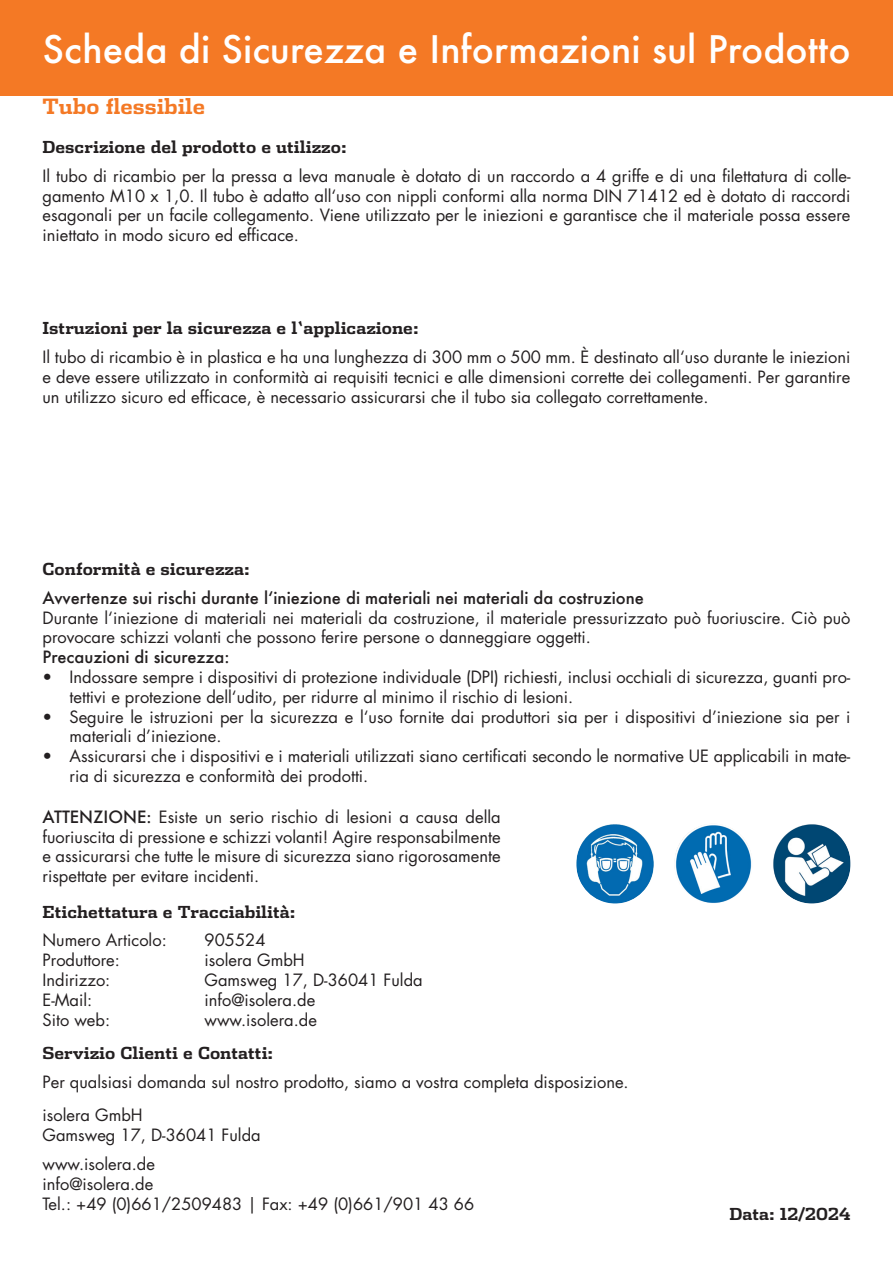
<style>
.page{position:relative;width:893px;height:1263px;background:#fff}
.page>*{position:absolute;margin:0;border:0;box-sizing:border-box;transform-origin:0 0}
.t1{font:500 36.9px "Futura";color:#fff}
.t2{font:700 21px "Dispatch";color:#f47925}
.t3{font:16.5px/19.8px "Futura Std";color:#231f20}
.t4{font:700 16.5px "Dispatch";color:#231f20}
.t5{font:500 16.5px "Futura";color:#231f20}
.s1{font-family:"Futura";font-weight:500}
</style>
<div class="page">
<div style="left:0;top:0;width:893px;height:96px;background:#f47925"></div>
<img style="left:576px;top:824px;width:78px;height:79px;border-radius:39px">
<img style="left:675px;top:824px;width:77px;height:79px;border-radius:39px">
<img style="left:773px;top:824px;width:77px;height:79px;border-radius:39px">
<h1 class="t1" style="left:43px;top:24px;width:809px">Scheda di Sicurezza e Informazioni sul Prodotto</h1>
<p class="t2" style="left:43px;top:92px;width:164px">Tubo flessibile</p>
<p class="t4" style="left:43px;top:135px;width:306px">Descrizione del prodotto e utilizzo:</p>
<p class="t3" style="left:43px;top:166px;width:809px;text-align:justify">Il tubo di ricambio per la pressa a leva manuale è dotato di un raccordo a 4 griffe e di una filettatura di colle&shy;gamento M10 x 1,0. Il tubo è adatto all‘uso con nippli conformi alla norma DIN 71412 ed è dotato di raccordi esagonali per un facile collegamento. Viene utilizzato per le iniezioni e garantisce che il materiale possa essere iniettato in modo sicuro ed efficace.</p>
<p class="t4" style="left:43px;top:317px;width:378px">Istruzioni per la sicurezza e l‘applicazione:</p>
<p class="t3" style="left:43px;top:347px;width:810px;text-align:justify">Il tubo di ricambio è in plastica e ha una lunghezza di 300 mm o 500 mm. È destinato all‘uso durante le iniezioni e deve essere utilizzato in conformità ai requisiti tecnici e alle dimensioni corrette dei collegamenti. Per garantire un utilizzo sicuro ed efficace, è necessario assicurarsi che il tubo sia collegato correttamente.</p>
<p class="t4" style="left:43px;top:557px;width:209px">Conformità e sicurezza:</p>
<p class="t5" style="left:43px;top:586px;width:603px">Avvertenze sui rischi durante l‘iniezione di materiali nei materiali da costruzione</p>
<p class="t3" style="left:43px;top:608px;width:809px">Durante l‘iniezione di materiali nei materiali da costruzione, il materiale pressurizzato può fuoriuscire. Ciò può provocare schizzi volanti che possono ferire persone o danneggiare oggetti.</p>
<p class="t5" style="left:43px;top:646px;width:188px">Precauzioni di sicurezza:</p>
<p class="t3" style="left:70px;top:667px;width:782px;text-indent:-27px">• Indossare sempre i dispositivi di protezione individuale (DPI) richiesti, inclusi occhiali di sicurezza, guanti pro&shy;tettivi e protezione dell‘udito, per ridurre al minimo il rischio di lesioni.</p>
<p class="t3" style="left:70px;top:707px;width:782px;text-indent:-27px">• Seguire le istruzioni per la sicurezza e l‘uso fornite dai produttori sia per i dispositivi d’iniezione sia per i materiali d’iniezione.</p>
<p class="t3" style="left:70px;top:746px;width:782px;text-indent:-27px">• Assicurarsi che i dispositivi e i materiali utilizzati siano certificati secondo le normative UE applicabili in mate&shy;ria di sicurezza e conformità dei prodotti.</p>
<p class="t3" style="left:43px;top:807px;width:460px;text-align:justify"><span class="s1">ATTENZIONE:</span> Esiste un serio rischio di lesioni a causa della fuoriuscita di pressione e schizzi volanti! Agire responsabilmente e assicurarsi che tutte le misure di sicurezza siano rigorosamente rispettate per evitare incidenti.</p>
<p class="t4" style="left:43px;top:900px;width:255px">Etichettatura e Tracciabilità:</p>
<p class="t3" style="left:43px;top:931px;width:126px">Numero Articolo:</p>
<p class="t3" style="left:205px;top:931px;width:62px">905524</p>
<p class="t3" style="left:43px;top:950px;width:79px">Produttore:</p>
<p class="t3" style="left:205px;top:950px;width:102px">isolera GmbH</p>
<p class="t3" style="left:43px;top:970px;width:69px">Indirizzo:</p>
<p class="t3" style="left:205px;top:970px;width:220px">Gamsweg 17, D-36041 Fulda</p>
<p class="t3" style="left:43px;top:990px;width:51px">E-Mail:</p>
<p class="t3" style="left:205px;top:990px;width:112px">info@isolera.de</p>
<p class="t3" style="left:43px;top:1010px;width:69px">Sito web:</p>
<p class="t3" style="left:205px;top:1010px;width:114px">www.isolera.de</p>
<p class="t4" style="left:43px;top:1042px;width:232px">Servizio Clienti e Contatti:</p>
<p class="t3" style="left:43px;top:1065px;width:588px;line-height:33.5px">Per qualsiasi domanda sul nostro prodotto, siamo a vostra completa disposizione. isolera GmbH</p>
<p class="t3" style="left:43px;top:1121px;width:220px;line-height:28.8px">Gamsweg 17, D-36041 Fulda www.isolera.de</p>
<p class="t3" style="left:43px;top:1174px;width:433px">info@isolera.de<br>Tel.: +49 (0)661/2509483 | Fax: +49 (0)661/901 43 66</p>
<p class="t4" style="left:729px;top:1203px;width:122px">Data: 12/2024</p>
</div>
